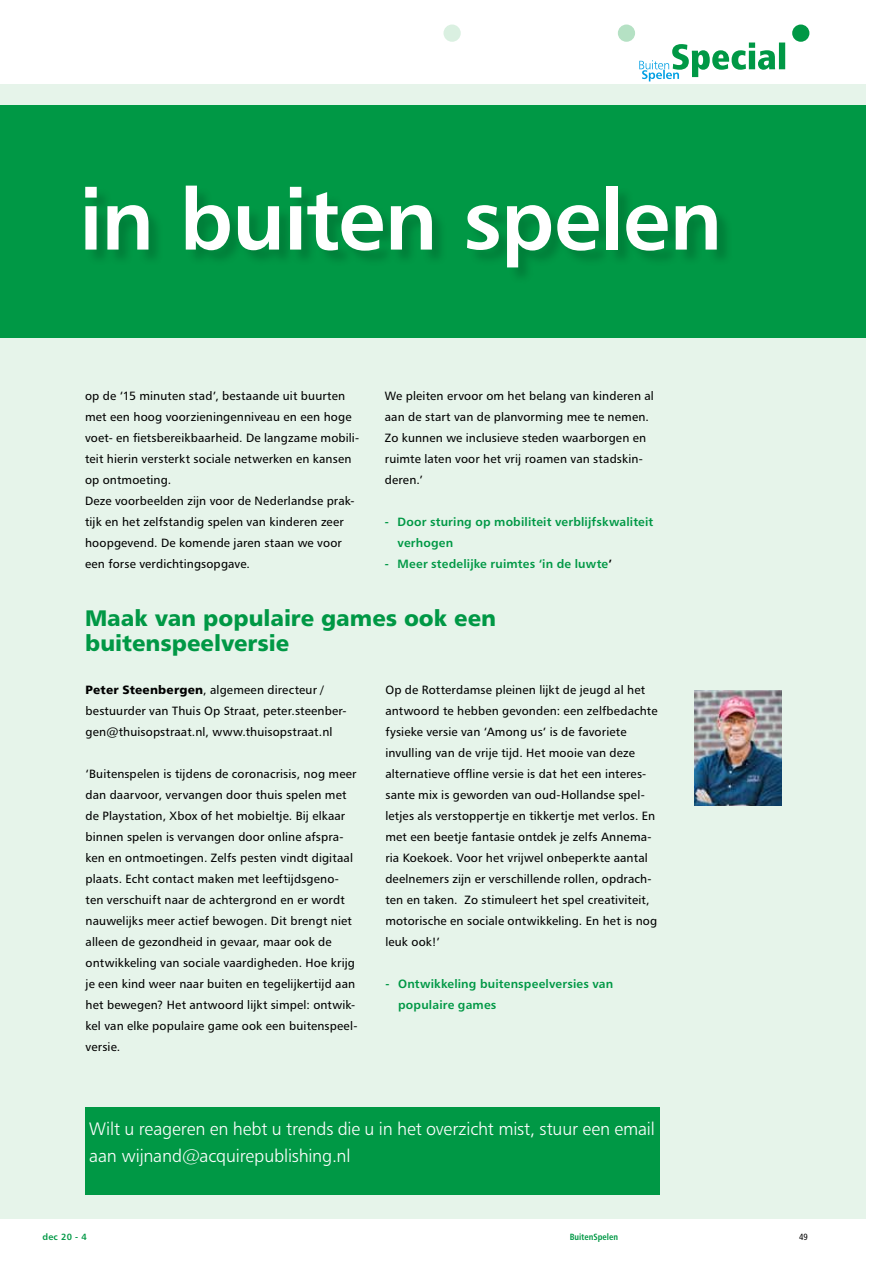
<style>
.page{position:relative;width:893px;height:1263px;background:#fff}
.page>*{position:absolute;margin:0;border:0;box-sizing:border-box;transform-origin:0 0}
.t1{font:85.5px "Humanist 777 BT Bold B";letter-spacing:-.015em;color:#fff}
.t2{font:22.5px/25.5px "Humanist 777 BT Black B";color:#009845}
.t3{font:18px/27px "Humanist 777 BT Light B";letter-spacing:-.01em;color:#fff}
.t4{font:12px/21px "Humanist 777 BT Roman B";letter-spacing:.01em;color:#000}
.t5{font:12px/21px "Humanist 777 BT Bold B";letter-spacing:.015em;color:#009845}
.t6{font:9px "Humanist 777 BT Bold Condensed B";color:#009845}
.t7{font:9px "Humanist 777 BT Bold B";color:#009845}
.t8{font:9px "Humanist 777 BT Roman Condensed B";color:#000}
.s1{color:#000}
.s2{font-family:"Humanist 777 BT Black B"}
</style>
<div class="page">
<div style="left:443px;top:25px;width:18px;height:17px;background:#daf0e1;border-radius:50%"></div>
<div style="left:618px;top:25px;width:17px;height:17px;background:#b5e1c4;border-radius:50%"></div>
<div style="left:792px;top:25px;width:17px;height:17px;background:#009845;border-radius:50%"></div>
<div style="left:0;top:85px;width:866px;height:1134px;background:#e6f4ea"></div>
<svg style="left:639px;top:43px;width:146px;height:38px"></svg>
<img style="left:695px;top:690px;width:86px;height:115px">
<div style="left:0;top:106px;width:865px;height:232px;background:#009845"></div>
<div style="left:87px;top:187px;width:647px;height:98px;background:#000;opacity:.17"></div>
<div style="left:85px;top:1107px;width:574px;height:88px;background:#009845"></div>
<h1 class="t1" style="left:79px;top:166px;width:645px">in buiten spelen</h1>
<p class="t4" style="left:85px;top:385px;width:276px">op de ‘15 minuten stad’, bestaande uit buurten met een hoog voorzieningenniveau en een hoge voet- en fietsbereikbaarheid. De langzame mobili&shy;teit hierin versterkt sociale netwerken en kansen op ontmoeting.<br>Deze voorbeelden zijn voor de Nederlandse prak&shy;tijk en het zelfstandig spelen van kinderen zeer hoopgevend. De komende jaren staan we voor een forse verdichtingsopgave.</p>
<p class="t4" style="left:385px;top:385px;width:271px">We pleiten ervoor om het belang van kinderen al aan de start van de planvorming mee te nemen.<br>Zo kunnen we inclusieve steden waarborgen en ruimte laten voor het vrij roamen van stadskin&shy;deren.’</p>
<p class="t5" style="left:398px;top:511px;width:257px;text-indent:-13px">- Door sturing op mobiliteit verblijfskwaliteit verhogen</p>
<p class="t5" style="left:385px;top:553px;width:229px">- Meer stedelijke ruimtes ‘in de luwte<span class="s1">’</span></p>
<h2 class="t2" style="left:85px;top:604px;width:413px">Maak van populaire games ook een buitenspeelversie</h2>
<p class="t4" style="left:86px;top:679px;width:263px"><span class="s2">Peter Steenbergen</span>, algemeen directeur / bestuurder van Thuis Op Straat, peter.steenber&shy;gen@thuisopstraat.nl, www.thuisopstraat.nl</p>
<p class="t4" style="left:86px;top:763px;width:273px">‘Buitenspelen is tijdens de coronacrisis, nog meer dan daarvoor, vervangen door thuis spelen met de Playstation, Xbox of het mobieltje. Bij elkaar binnen spelen is vervangen door online afspra&shy;ken en ontmoetingen. Zelfs pesten vindt digitaal plaats. Echt contact maken met leeftijdsgeno&shy;ten verschuift naar de achtergrond en er wordt nauwelijks meer actief bewogen. Dit brengt niet alleen de gezondheid in gevaar, maar ook de ontwikkeling van sociale vaardigheden. Hoe krijg je een kind weer naar buiten en tegelijkertijd aan het bewegen? Het antwoord lijkt simpel: ontwik&shy;kel van elke populaire game ook een buitenspeel&shy;versie.</p>
<p class="t4" style="left:385px;top:679px;width:274px">Op de Rotterdamse pleinen lijkt de jeugd al het antwoord te hebben gevonden: een zelfbedachte fysieke versie van ‘Among us’ is de favoriete invulling van de vrije tijd. Het mooie van deze alternatieve offline versie is dat het een interes&shy;sante mix is geworden van oud-Hollandse spel&shy;letjes als verstoppertje en tikkertje met verlos. En met een beetje fantasie ontdek je zelfs Annema&shy;ria Koekoek. Voor het vrijwel onbeperkte aantal deelnemers zijn er verschillende rollen, opdrach&shy;ten en taken. Zo stimuleert het spel creativiteit, motorische en sociale ontwikkeling. En het is nog leuk ook!’</p>
<p class="t5" style="left:398px;top:973px;width:217px;text-indent:-13px">- Ontwikkeling buitenspeelversies van populaire games</p>
<h3 class="t3" style="left:89px;top:1114px;width:567px">Wilt u reageren en hebt u trends die u in het overzicht mist, stuur een email aan wijnand@acquirepublishing.nl</h3>
<p class="t7" style="left:43px;top:1231px;width:46px">dec 20 - 4</p>
<p class="t6" style="left:570px;top:1231px;width:50px">BuitenSpelen</p>
<p class="t8" style="left:799px;top:1231px;width:10px">49</p>
</div>
